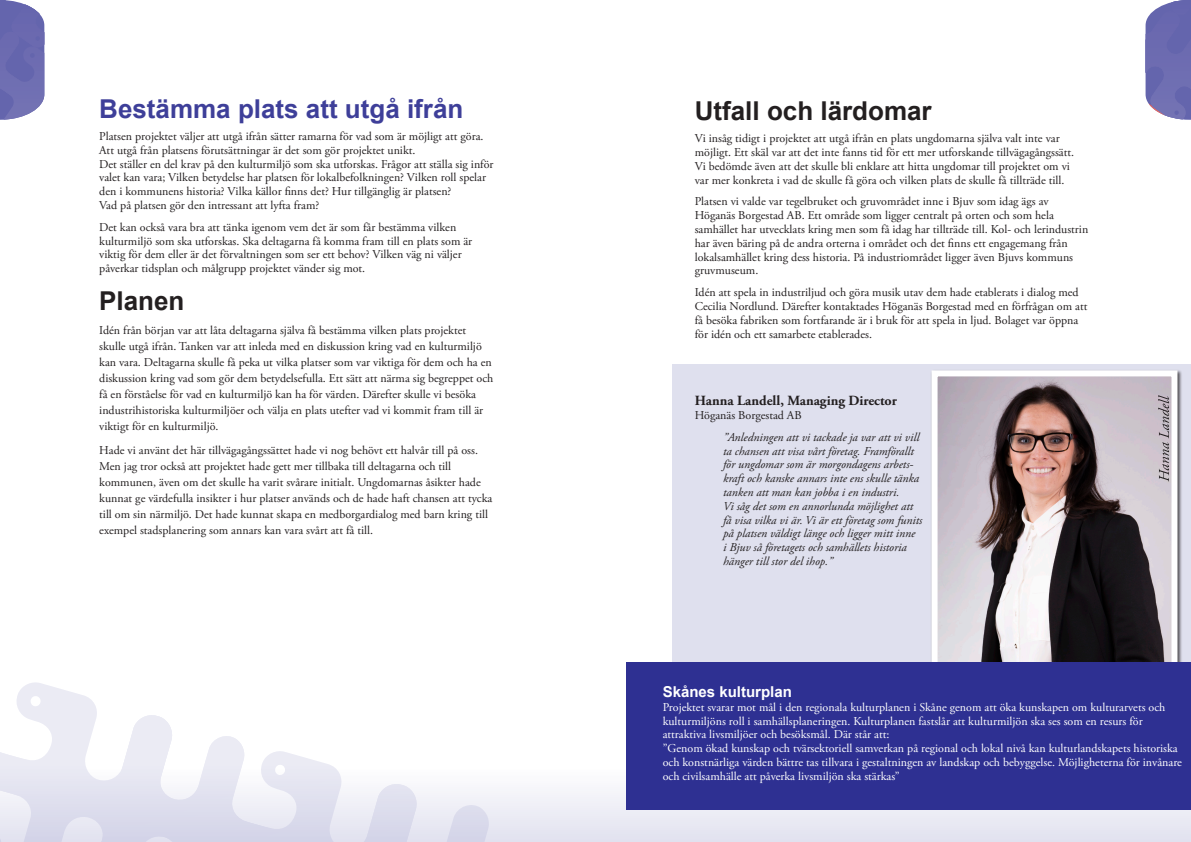
<style>
.page{position:relative;width:1191px;height:842px;background:#fff}
.page>*{position:absolute;margin:0;border:0;box-sizing:border-box;transform-origin:0 0}
.t1{font:700 26px "Arial";color:#3e3f99}
.t2{font:700 26px "Arial";color:#231f20}
.t3{font:700 15px "Arial";color:#fff}
.t4{font:700 14px "Adobe Garamond Pro";color:#231f20}
.t5{font:12px/13.8px "Adobe Garamond Pro";color:#231f20}
.t6{font:12px/13.8px "Adobe Garamond Pro";color:#fff}
.t7{font:italic 12px/13.8px "Adobe Garamond Pro";color:#231f20}
</style>
<div class="page">
<div style="left:0;top:742px;width:1191px;height:100px;background:linear-gradient(to bottom,#fff,#e3e3f0)"></div>
<svg style="left:0;top:682px;width:532px;height:160px"></svg>
<svg style="left:0;top:0;width:44px;height:120px"></svg>
<svg style="left:1145px;top:0;width:46px;height:120px"></svg>
<div style="left:672px;top:364px;width:519px;height:318px;background:#dfe0ee"></div>
<div style="left:930px;top:369px;width:252px;height:312px;background:#231f20;opacity:.75"></div>
<img style="left:938px;top:377px;width:232px;height:285px">
<div style="left:931px;top:370px;width:246px;height:306px;border:6px solid #fff"></div>
<div style="left:626px;top:662px;width:565px;height:147px;background:#2e3092"></div>
<svg style="left:1158px;top:395px;width:11px;height:87px"></svg>
<p class="t1" style="left:99px;top:91px;width:366px">Bestämma plats att utgå ifrån</p>
<p class="t5" style="left:99px;top:130px;width:396px">Platsen projektet väljer att utgå ifrån sätter ramarna för vad som är möjligt att göra.<br>Att utgå från platsens förutsättningar är det som gör projektet unikt.<br>Det ställer en del krav på den kulturmiljö som ska utforskas. Frågor att ställa sig inför valet kan vara; Vilken betydelse har platsen för lokalbefolkningen? Vilken roll spelar den i kommunens historia? Vilka källor finns det? Hur tillgänglig är platsen?<br>Vad på platsen gör den intressant att lyfta fram?</p>
<p class="t5" style="left:99px;top:220px;width:374px">Det kan också vara bra att tänka igenom vem det är som får bestämma vilken kulturmiljö som ska utforskas. Ska deltagarna få komma fram till en plats som är viktig för dem eller är det förvaltningen som ser ett behov? Vilken väg ni väljer påverkar tidsplan och målgrupp projektet vänder sig mot.</p>
<p class="t2" style="left:99px;top:283px;width:87px">Planen</p>
<p class="t5" style="left:99px;top:323px;width:395px;line-height:16px">Idén från början var att låta deltagarna själva få bestämma vilken plats projektet skulle utgå ifrån. Tanken var att inleda med en diskussion kring vad en kulturmiljö kan vara. Deltagarna skulle få peka ut vilka platser som var viktiga för dem och ha en diskussion kring vad som gör dem betydelsefulla. Ett sätt att närma sig begreppet och få en förståelse för vad en kulturmiljö kan ha för värden. Därefter skulle vi besöka industrihistoriska kulturmiljöer och välja en plats utefter vad vi kommit fram till är viktigt för en kulturmiljö.</p>
<p class="t5" style="left:99px;top:443px;width:394px;line-height:16px">Hade vi använt det här tillvägagångssättet hade vi nog behövt ett halvår till på oss.<br>Men jag tror också att projektet hade gett mer tillbaka till deltagarna och till kommunen, även om det skulle ha varit svårare initialt. Ungdomarnas åsikter hade kunnat ge värdefulla insikter i hur platser används och de hade haft chansen att tycka till om sin närmiljö. Det hade kunnat skapa en medborgardialog med barn kring till exempel stadsplanering som annars kan vara svårt att få till.</p>
<p class="t2" style="left:694px;top:93px;width:238px">Utfall och lärdomar</p>
<p class="t5" style="left:694px;top:132px;width:381px">Vi insåg tidigt i projektet att utgå ifrån en plats ungdomarna själva valt inte var möjligt. Ett skäl var att det inte fanns tid för ett mer utforskande tillvägagångssätt.<br>Vi bedömde även att det skulle bli enklare att hitta ungdomar till projektet om vi var mer konkreta i vad de skulle få göra och vilken plats de skulle få tillträde till.</p>
<p class="t5" style="left:694px;top:195px;width:395px">Platsen vi valde var tegelbruket och gruvområdet inne i Bjuv som idag ägs av Höganäs Borgestad AB. Ett område som ligger centralt på orten och som hela samhället har utvecklats kring men som få idag har tillträde till. Kol- och lerindustrin har även bäring på de andra orterna i området och det finns ett engagemang från lokalsamhället kring dess historia. På industriområdet ligger även Bjuvs kommuns gruvmuseum.</p>
<p class="t5" style="left:694px;top:286px;width:394px">Idén att spela in industriljud och göra musik utav dem hade etablerats i dialog med Cecilia Nordlund. Därefter kontaktades Höganäs Borgestad med en förfrågan om att få besöka fabriken som fortfarande är i bruk för att spela in ljud. Bolaget var öppna för idén och ett samarbete etablerades.</p>
<p class="t4" style="left:694px;top:393px;width:204px">Hanna Landell, Managing Director</p>
<p class="t5" style="left:694px;top:409px;width:108px">Höganäs Borgestad AB</p>
<p class="t7" style="left:723px;top:430px;width:201px">”Anledningen att vi tackade ja var att vi vill ta chansen att visa vårt företag. Framförallt för ungdomar som är morgondagens arbets&shy;kraft och kanske annars inte ens skulle tänka tanken att man kan jobba i en industri.<br>Vi såg det som en annorlunda möjlighet att få visa vilka vi är. Vi är ett företag som funits på platsen väldigt länge och ligger mitt inne<br>i Bjuv så företagets och samhällets historia hänger till stor del ihop.”</p>
<p class="t3" style="left:662px;top:681px;width:131px">Skånes kulturplan</p>
<p class="t6" style="left:662px;top:700px;width:521px">Projektet svarar mot mål i den regionala kulturplanen i Skåne genom att öka kunskapen om kulturarvets och kulturmiljöns roll i samhällsplaneringen. Kulturplanen fastslår att kulturmiljön ska ses som en resurs för attraktiva livsmiljöer och besöksmål. Där står att:<br>”Genom ökad kunskap och tvärsektoriell samverkan på regional och lokal nivå kan kulturlandskapets historiska och konstnärliga värden bättre tas tillvara i gestaltningen av landskap och bebyggelse. Möjligheterna för invånare och civilsamhälle att påverka livsmiljön ska stärkas”</p>
</div>
